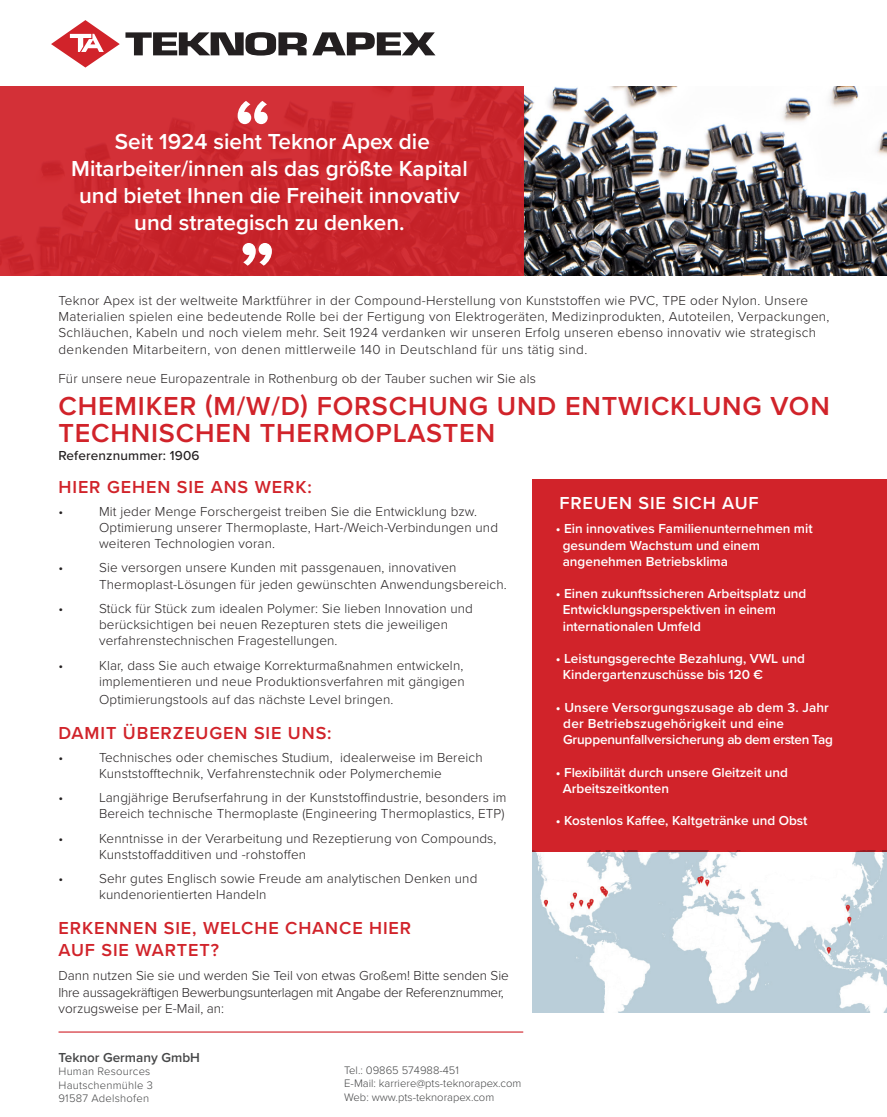
<style>
.page{position:relative;width:887px;height:1117px;background:#fff}
.page>*{position:absolute;margin:0;border:0;box-sizing:border-box;transform-origin:0 0}
.t1{font:700 81px "Proxima Nova";color:#fff}
.t2{font:700 79.2px "Proxima Nova";color:#fff}
.t3{font:600 27px/27px "Proxima Nova";letter-spacing:.03em;color:#d1232a}
.t4{font:600 22.5px/27px "Proxima Nova";color:#fff;text-align:center}
.t5{font:600 18px "Proxima Nova";letter-spacing:.05em;color:#d1232a}
.t6{font:600 18px "Proxima Nova";letter-spacing:.05em;color:#fff}
.t7{font:300 13.5px/16.2px "Proxima Nova";letter-spacing:.01em;color:#231f20}
.t8{font:600 13.5px/16.2px "Proxima Nova";color:#fff}
.t9{font:500 13.5px "Proxima Nova";letter-spacing:.01em;color:#231f20}
.t10{font:600 13.5px "Proxima Nova";color:#464748}
.t11{font:300 11.25px "Proxima Nova";color:#464748}
.t12{font:300 11.25px "Proxima Nova";letter-spacing:.02em;color:#464748}
</style>
<div class="page">
<img style="left:523px;top:86px;width:364px;height:189px">
<div style="left:0;top:86px;width:523px;height:189px;background:#d1232a"></div>
<img style="left:532px;top:851px;width:355px;height:161px">
<div style="left:532px;top:479px;width:355px;height:372px;background:#d1232a"></div>
<svg style="left:51px;top:20px;width:384px;height:47px"></svg>
<hr style="left:58px;top:1031px;width:465px;height:1px;background:#d1232a">
<p class="t1" style="left:234px;top:68px;width:39px">“</p>
<p class="t4" style="left:71px;top:154px;width:398px">Mitarbeiter/innen als das größte Kapital und bietet Ihnen die Freiheit innovativ und strategisch zu denken.</p>
<p class="t2" style="left:275px;top:297px;width:38px;rotate:-180deg">“</p>
<p class="t4" style="left:115px;top:127px;width:316px">Seit 1924 sieht Teknor Apex die</p>
<p class="t7" style="left:58px;top:291px;width:772px">Teknor Apex ist der weltweite Marktführer in der Compound-Herstellung von Kunststoffen wie PVC, TPE oder Nylon. Unsere Materialien spielen eine bedeutende Rolle bei der Fertigung von Elektrogeräten, Medizinprodukten, Autoteilen, Verpackungen, Schläuchen, Kabeln und noch vielem mehr. Seit 1924 verdanken wir unseren Erfolg unseren ebenso innovativ wie strategisch denkenden Mitarbeitern, von denen mittlerweile 140 in Deutschland für uns tätig sind.</p>
<p class="t7" style="left:58px;top:369px;width:479px">Für unsere neue Europazentrale in Rothenburg ob der Tauber suchen wir Sie als</p>
<p class="t3" style="left:58px;top:392px;width:772px">CHEMIKER (M/W/D) FORSCHUNG UND ENTWICKLUNG VON<br>TECHNISCHEN THERMOPLASTEN</p>
<p class="t9" style="left:58px;top:445px;width:142px">Referenznummer: 1906</p>
<p class="t5" style="left:58px;top:473px;width:255px">HIER GEHEN SIE ANS WERK:</p>
<p class="t7" style="left:58px;top:502px;width:6px">•</p>
<p class="t7" style="left:99px;top:502px;width:400px">Mit jeder Menge Forschergeist treiben Sie die Entwicklung bzw.<br>Optimierung unserer Thermoplaste, Hart-/Weich-Verbindungen und weiteren Technologien voran.</p>
<p class="t7" style="left:58px;top:559px;width:6px">•</p>
<p class="t7" style="left:99px;top:559px;width:409px">Sie versorgen unsere Kunden mit passgenauen, innovativen<br>Thermoplast-Lösungen für jeden gewünschten Anwendungsbereich.</p>
<p class="t7" style="left:58px;top:599px;width:6px">•</p>
<p class="t7" style="left:99px;top:599px;width:375px">Stück für Stück zum idealen Polymer: Sie lieben Innovation und berücksichtigen bei neuen Rezepturen stets die jeweiligen verfahrenstechnischen Fragestellungen.</p>
<p class="t7" style="left:58px;top:656px;width:6px">•</p>
<p class="t7" style="left:99px;top:656px;width:367px">Klar, dass Sie auch etwaige Korrekturmaßnahmen entwickeln, implementieren und neue Produktionsverfahren mit gängigen</p>
<p class="t7" style="left:99px;top:690px;width:296px">Optimierungstools auf das nächste Level bringen.</p>
<p class="t5" style="left:58px;top:719px;width:275px">DAMIT ÜBERZEUGEN SIE UNS:</p>
<p class="t7" style="left:58px;top:748px;width:6px">•</p>
<p class="t7" style="left:99px;top:748px;width:385px">Technisches oder chemisches Studium, idealerweise im Bereich<br>Kunststofftechnik, Verfahrenstechnik oder Polymerchemie</p>
<p class="t7" style="left:58px;top:788px;width:6px">•</p>
<p class="t7" style="left:99px;top:788px;width:409px">Langjährige Berufserfahrung in der Kunststoffindustrie, besonders im<br>Bereich technische Thermoplaste (Engineering Thermoplastics, ETP)</p>
<p class="t7" style="left:58px;top:829px;width:6px">•</p>
<p class="t7" style="left:99px;top:829px;width:399px">Kenntnisse in der Verarbeitung und Rezeptierung von Compounds,<br>Kunststoffadditiven und -rohstoffen</p>
<p class="t7" style="left:58px;top:869px;width:6px">•</p>
<p class="t7" style="left:99px;top:869px;width:380px">Sehr gutes Englisch sowie Freude am analytischen Denken und kundenorientierten Handeln</p>
<p class="t5" style="left:58px;top:914px;width:354px">ERKENNEN SIE, WELCHE CHANCE HIER</p>
<p class="t5" style="left:58px;top:936px;width:162px">AUF SIE WARTET?</p>
<p class="t7" style="left:58px;top:966px;width:452px">Dann nutzen Sie sie und werden Sie Teil von etwas Großem! Bitte senden Sie<br>Ihre aussagekräftigen Bewerbungsunterlagen mit Angabe der Referenznummer, vorzugsweise per E-Mail, an:</p>
<p class="t10" style="left:58px;top:1047px;width:143px">Teknor Germany GmbH</p>
<p class="t12" style="left:58px;top:1062px;width:93px">Human Resources</p>
<p class="t12" style="left:58px;top:1076px;width:96px">Hautschenmühle 3</p>
<p class="t12" style="left:58px;top:1089px;width:92px">91587 Adelshofen</p>
<p class="t6" style="left:559px;top:489px;width:201px">FREUEN SIE SICH AUF</p>
<p class="t8" style="left:562px;top:520px;width:251px;text-indent:-7px">• Ein innovatives Familienunternehmen mit gesundem Wachstum und einem angenehmen Betriebsklima</p>
<p class="t8" style="left:562px;top:585px;width:245px;text-indent:-7px">• Einen zukunftssicheren Arbeitsplatz und<br>Entwicklungsperspektiven in einem internationalen Umfeld</p>
<p class="t8" style="left:562px;top:650px;width:243px;text-indent:-7px">• Leistungsgerechte Bezahlung, VWL und<br>Kindergartenzuschüsse bis 120 €</p>
<p class="t8" style="left:563px;top:698px;width:267px;text-indent:-7px">• Unsere Versorgungszusage ab dem 3. Jahr der Betriebszugehörigkeit und eine</p>
<p class="t8" style="left:563px;top:731px;width:271px">Gruppenunfallversicherung ab dem ersten Tag</p>
<p class="t8" style="left:562px;top:763px;width:227px;text-indent:-7px">• Flexibilität durch unsere Gleitzeit und<br>Arbeitszeitkonten</p>
<p class="t8" style="left:556px;top:812px;width:253px">• Kostenlos Kaffee, Kaltgetränke und Obst</p>
<p class="t11" style="left:344px;top:1061px;width:116px">Tel.: 09865 574988-451</p>
<p class="t11" style="left:344px;top:1074px;width:179px">E-Mail: karriere@pts-teknorapex.com</p>
<p class="t11" style="left:344px;top:1088px;width:151px">Web: www.pts-teknorapex.com</p>
</div>
